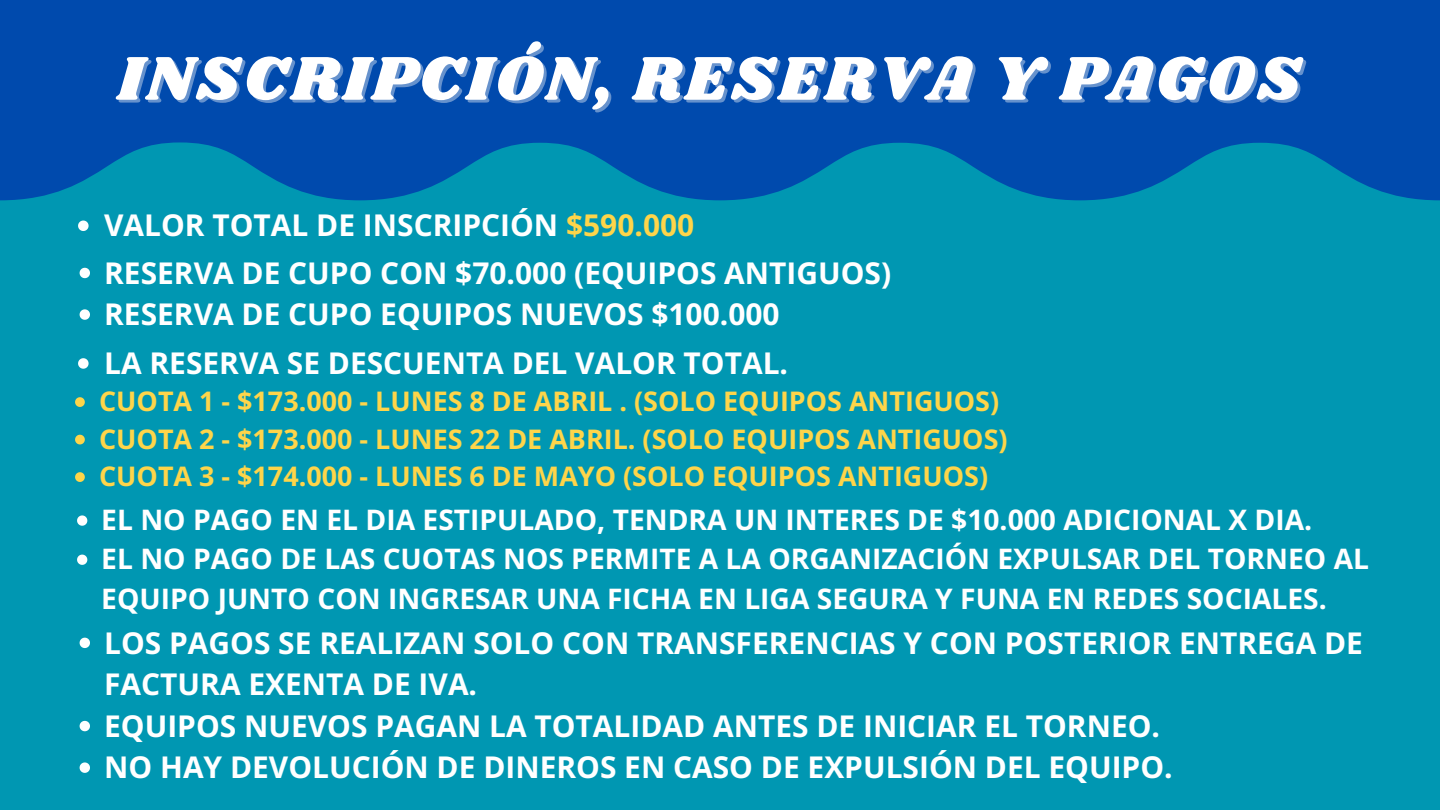
<style>
.page{position:relative;width:1440px;height:810px;background:#0097b2}
.page>*{position:absolute;margin:0;border:0;box-sizing:border-box;transform-origin:0 0}
.t1{font:64.1px "Shrikhand";letter-spacing:.05em;color:#fff}
.t2{font:700 29.9px/41.6px "Open Sans";color:#fff}
.t3{font:700 28.2px/39.1px "Open Sans";color:#fff}
.t4{font:700 26.9px "Open Sans";color:#fed54a}
.s1{color:#fed54a}
</style>
<div class="page">
<svg style="left:0;top:0;width:1440px;height:200px;background:#0054ad"></svg>
<svg style="left:78px;top:221px;width:11px;height:10px"></svg>
<svg style="left:80px;top:638px;width:10px;height:10px"></svg>
<svg style="left:80px;top:721px;width:10px;height:10px"></svg>
<svg style="left:80px;top:762px;width:10px;height:11px"></svg>
<svg style="left:80px;top:268px;width:10px;height:10px"></svg>
<svg style="left:80px;top:309px;width:10px;height:11px"></svg>
<svg style="left:78px;top:358px;width:11px;height:11px"></svg>
<svg style="left:75px;top:397px;width:10px;height:10px"></svg>
<svg style="left:75px;top:435px;width:10px;height:9px"></svg>
<svg style="left:75px;top:472px;width:10px;height:10px"></svg>
<svg style="left:77px;top:515px;width:10px;height:11px"></svg>
<svg style="left:77px;top:555px;width:10px;height:10px"></svg>
<h2 class="t1" style="left:117px;top:34px;width:1185px">INSCRIPCIÓN, RESERVA Y PAGOS</h2>
<h1 class="t2" style="left:104px;top:204px;width:592px">VALOR TOTAL DE INSCRIPCIÓN <span class="s1">$590.000</span></h1>
<h3 class="t2" style="left:104px;top:251px;width:789px">RESERVA DE CUPO CON $70.000 (EQUIPOS ANTIGUOS)</h3>
<p class="t2" style="left:104px;top:293px;width:677px">RESERVA DE CUPO EQUIPOS NUEVOS $100.000</p>
<p class="t2" style="left:104px;top:342px;width:685px">LA RESERVA SE DESCUENTA DEL VALOR TOTAL.</p>
<p class="t4" style="left:99px;top:383px;width:902px">CUOTA 1 - $173.000 - LUNES 8 DE ABRIL . (SOLO EQUIPOS ANTIGUOS)</p>
<h3 class="t4" style="left:99px;top:420px;width:910px">CUOTA 2 - $173.000 - LUNES 22 DE ABRIL. (SOLO EQUIPOS ANTIGUOS)</h3>
<h3 class="t4" style="left:99px;top:458px;width:891px">CUOTA 3 - $174.000 - LUNES 6 DE MAYO (SOLO EQUIPOS ANTIGUOS)</h3>
<h2 class="t3" style="left:101px;top:500px;width:1213px">EL NO PAGO EN EL DIA ESTIPULADO, TENDRA UN INTERES DE $10.000 ADICIONAL X DIA.</h2>
<h2 class="t3" style="left:101px;top:539px;width:1269px">EL NO PAGO DE LAS CUOTAS NOS PERMITE A LA ORGANIZACIÓN EXPULSAR DEL TORNEO AL<br>EQUIPO JUNTO CON INGRESAR UNA FICHA EN LIGA SEGURA Y FUNA EN REDES SOCIALES.</h2>
<h3 class="t2" style="left:104px;top:621px;width:1260px">LOS PAGOS SE REALIZAN SOLO CON TRANSFERENCIAS Y CON POSTERIOR ENTREGA DE<br>FACTURA EXENTA DE IVA.</h3>
<h2 class="t2" style="left:104px;top:704px;width:1057px">EQUIPOS NUEVOS PAGAN LA TOTALIDAD ANTES DE INICIAR EL TORNEO.</h2>
<h2 class="t2" style="left:104px;top:746px;width:1070px">NO HAY DEVOLUCIÓN DE DINEROS EN CASO DE EXPULSIÓN DEL EQUIPO.</h2>
</div>
